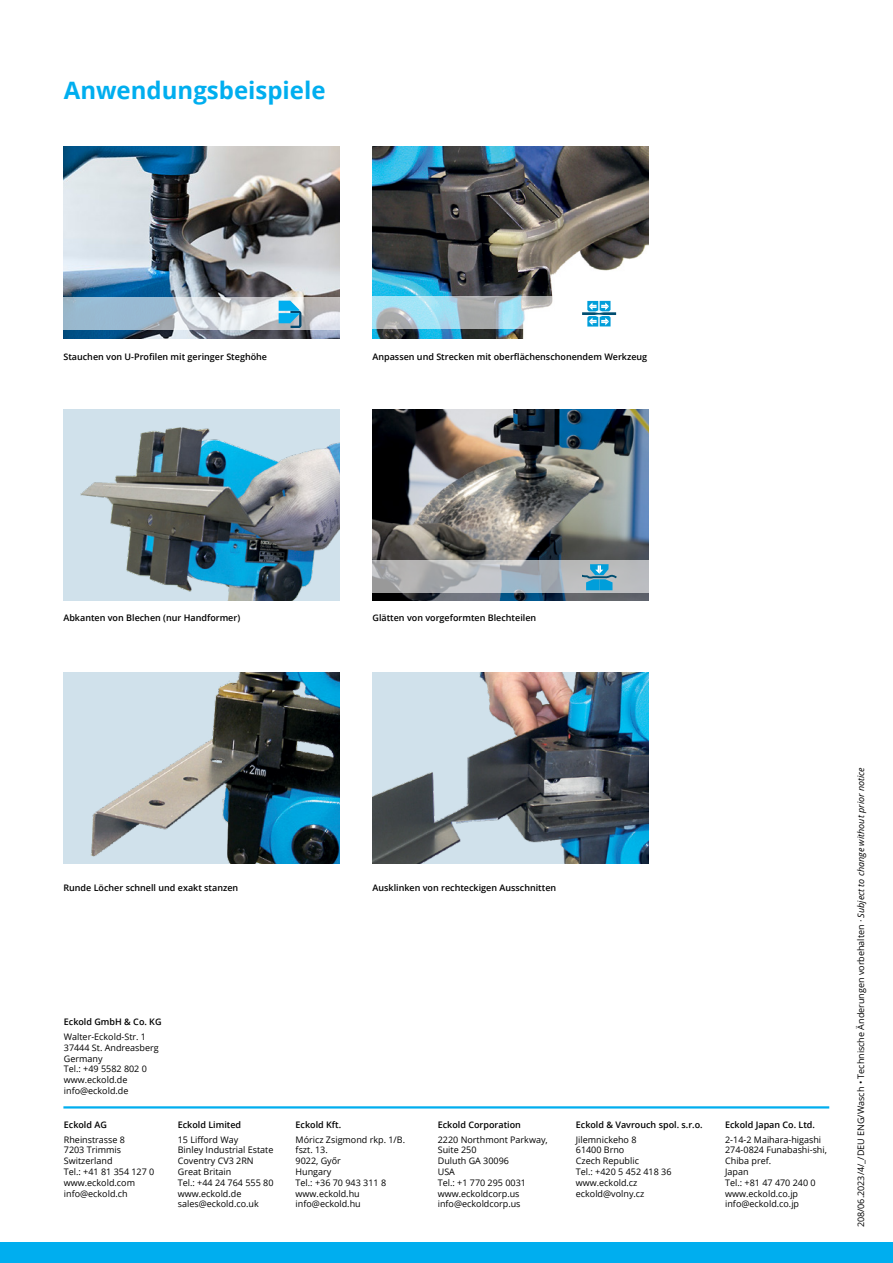
<style>
.page{position:relative;width:893px;height:1263px;background:#fff}
.page>*{position:absolute;margin:0;border:0;box-sizing:border-box;transform-origin:0 0}
.t1{font:700 24px "Open Sans";color:#00aeef}
.t2{font:9px/10.8px "Open Sans";color:#000}
.t3{font:600 9px "Open Sans";color:#000}
.s1{font-style:italic}
</style>
<div class="page">
<hr style="left:63px;top:1106px;width:766px;height:2px;background:#00aeef">
<div style="left:0;top:1242px;width:893px;height:21px;background:#00aeef"></div>
<img style="left:63px;top:147px;width:277px;height:191px">
<svg style="left:63px;top:297px;width:277px;height:33px;background:#bbcad6"></svg>
<svg style="left:279px;top:301px;width:22px;height:27px"></svg>
<img style="left:372px;top:147px;width:277px;height:191px">
<svg style="left:372px;top:297px;width:277px;height:32px"></svg>
<svg style="left:582px;top:301px;width:34px;height:26px"></svg>
<img style="left:63px;top:410px;width:277px;height:191px">
<img style="left:63px;top:672px;width:277px;height:192px">
<img style="left:372px;top:672px;width:277px;height:192px">
<img style="left:372px;top:410px;width:277px;height:191px">
<svg style="left:372px;top:560px;width:277px;height:33px;background:#b0b4b8"></svg>
<svg style="left:582px;top:564px;width:34px;height:26px"></svg>
<h1 class="t1" style="left:64px;top:74px;width:263px">Anwendungsbeispiele</h1>
<p class="t3" style="left:63px;top:351px;width:205px">Stauchen von U-Profilen mit geringer Steghöhe</p>
<p class="t3" style="left:372px;top:351px;width:276px">Anpassen und Strecken mit oberflächenschonendem Werkzeug</p>
<p class="t3" style="left:63px;top:612px;width:178px">Abkanten von Blechen (nur Handformer)</p>
<p class="t3" style="left:372px;top:612px;width:165px">Glätten von vorgeformten Blechteilen</p>
<p class="t3" style="left:63px;top:882px;width:176px">Runde Löcher schnell und exakt stanzen</p>
<p class="t3" style="left:372px;top:882px;width:185px">Ausklinken von rechteckigen Ausschnitten</p>
<p class="t3" style="left:64px;top:1015px;width:99px">Eckold GmbH &amp; Co. KG</p>
<p class="t2" style="left:64px;top:1031px;width:96px">Walter-Eckold-Str. 1<br>37444 St. Andreasberg<br>Germany<br>Tel.: +49 5582 802 0 www.eckold.de info@eckold.de</p>
<p class="t3" style="left:64px;top:1118px;width:45px">Eckold AG</p>
<p class="t2" style="left:64px;top:1134px;width:92px">Rheinstrasse 8<br>7203 Trimmis<br>Switzerland<br>Tel.: +41 81 354 127 0 www.eckold.com info@eckold.ch</p>
<p class="t3" style="left:178px;top:1118px;width:65px">Eckold Limited</p>
<p class="t2" style="left:178px;top:1134px;width:97px">15 Lifford Way<br>Binley Industrial Estate<br>Coventry CV3 2RN<br>Great Britain<br>Tel.: +44 24 764 555 80 www.eckold.de sales@eckold.co.uk</p>
<p class="t3" style="left:296px;top:1118px;width:47px">Eckold Kft.</p>
<p class="t2" style="left:296px;top:1134px;width:111px">Móricz Zsigmond rkp. 1/B. fszt. 13.<br>9022, Győr<br>Hungary<br>Tel.: +36 70 943 311 8 www.eckold.hu info@eckold.hu</p>
<p class="t3" style="left:438px;top:1118px;width:85px">Eckold Corporation</p>
<p class="t2" style="left:438px;top:1134px;width:111px">2220 Northmont Parkway,<br>Suite 250<br>Duluth GA 30096<br>USA<br>Tel.: +1 770 295 0031 www.eckoldcorp.us info@eckoldcorp.us</p>
<p class="t3" style="left:576px;top:1118px;width:128px">Eckold &amp; Vavrouch spol. s.r.o.</p>
<p class="t2" style="left:576px;top:1134px;width:97px">Jilemnickeho 8<br>61400 Brno<br>Czech Republic<br>Tel.: +420 5 452 418 36 www.eckold.cz eckold@volny.cz</p>
<p class="t3" style="left:725px;top:1118px;width:91px">Eckold Japan Co. Ltd.</p>
<p class="t2" style="left:725px;top:1134px;width:103px">2-14-2 Maihara-higashi<br>274-0824 Funabashi-shi,<br>Chiba pref.<br>Japan<br>Tel.: +81 47 470 240 0 www.eckold.co.jp info@eckold.co.jp</p>
<p class="t2" style="left:855px;top:1227px;width:462px;rotate:-90deg">208/06.2023/4/_/DEU ENG/Wasch • Technische Änderungen vorbehalten <span class="s1">· Subject to change without prior notice</span></p>
</div>
